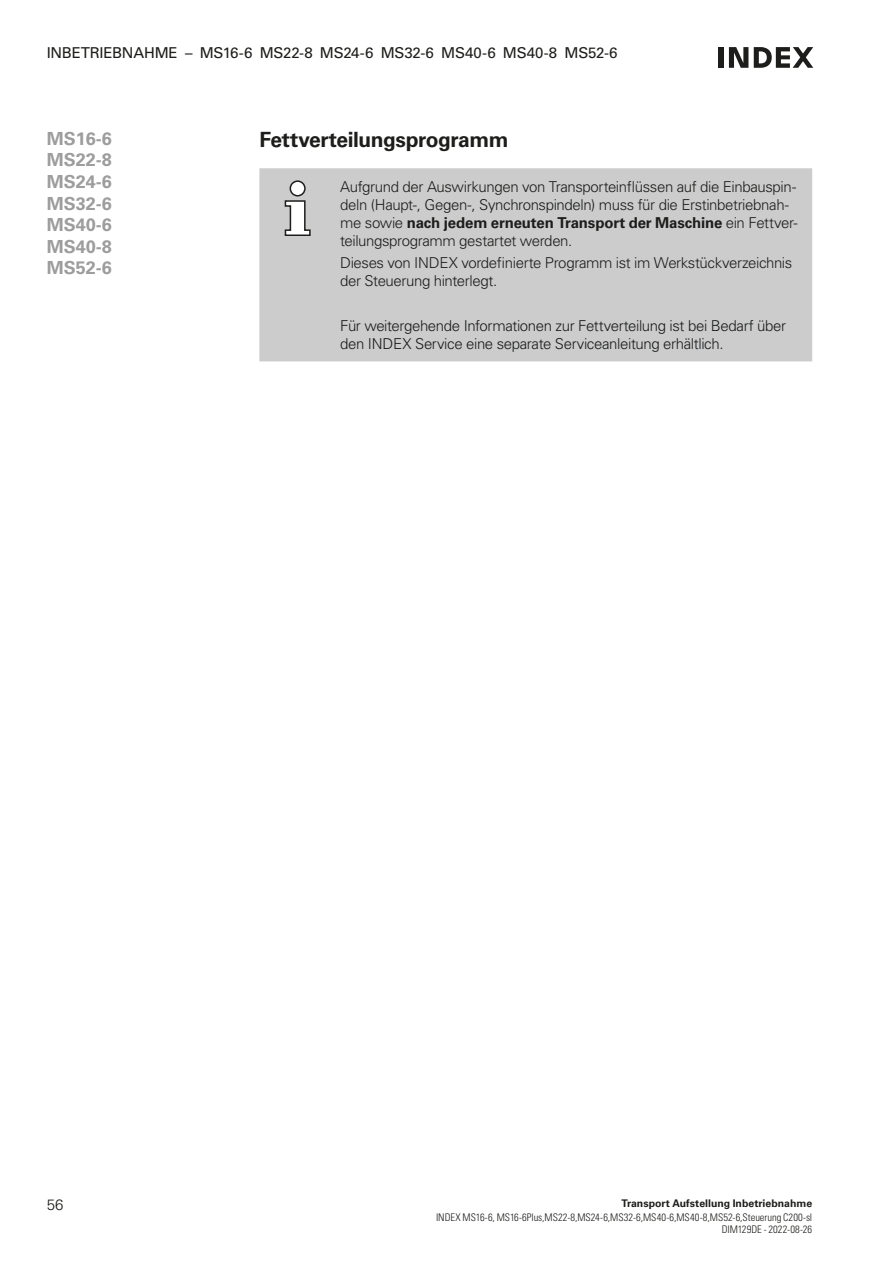
<style>
.page{position:relative;width:893px;height:1263px;background:#fff}
.page>*{position:absolute;margin:0;border:0;box-sizing:border-box;transform-origin:0 0}
.Titel_2{font:700 21px "INDEX Univers";letter-spacing:-.02em;color:#1d1d1b}
.T-Untertitel{font:700 18px/21.6px "INDEX Univers";color:#9d9d9d;text-align:justify}
.Text{font:300 15px/18px "INDEX Univers";letter-spacing:-.025em;color:#1d1d1b}
.Text-2{font:300 15px/18px "INDEX Univers";letter-spacing:-.025em;color:#191c1c}
.t1{font:15px "INDEX Univers";letter-spacing:-.02em;color:#1d1d1b}
.t2{font:300 condensed 10.5px "INDEX Univers";color:#1d1d1b}
.t3{font:700 10.5px "INDEX Univers";color:#1d1d1b}
.s1{color:#191c1c}
.s2{font-weight:700}
</style>
<div class="page">
<svg style="left:728px;top:47px;width:26px;height:21px"></svg>
<div style="left:719px;top:47px;width:5px;height:21px;background:#1d1d1b"></div>
<svg style="left:729px;top:47px;width:19px;height:21px"></svg>
<svg style="left:754px;top:47px;width:59px;height:21px"></svg>
<div style="left:259px;top:168px;width:553px;height:193px;background:#cdcccd"></div>
<svg style="left:285px;top:200px;width:26px;height:36px"></svg>
<div style="left:290px;top:181px;width:15px;height:15px;background:#fff;border-radius:50%"></div>
<div style="left:290px;top:180px;width:16px;height:16px;border:2px solid #1d1d1b;border-radius:50%"></div>
<p class="t1" style="left:47px;top:43px;width:15px">INBETRIEBNA</p>
<p class="t1" style="left:144px;top:43px;width:22px">HME</p>
<p class="t1" style="left:185px;top:43px;width:434px">– MS16-6 MS22-8 MS24-6 MS32-6 MS40-6 MS40-8 MS52-6</p>
<p class="T-Untertitel" style="left:47px;top:128px;width:67px">MS16-6<br>MS22-8<br>MS24-6<br>MS32-6<br>MS40-6<br>MS40-8<br>MS52-6</p>
<p class="Titel_2" style="left:259px;top:127px;width:251px">Fettverteilungsprogramm</p>
<p class="Text" style="left:340px;top:178px;width:459px">Aufgrund der Auswirkungen von Transporteinflüssen auf die Einbauspin&shy;deln (Haupt-, <span class="s1">Gegen-, Synchronspindeln</span>) muss für die Erstinbetriebnah&shy;me sowie <span class="s2">nach jedem erneuten Transport der Maschine</span> ein Fettver&shy;teilungsprogramm gestartet werden.</p>
<p class="Text" style="left:340px;top:254px;width:454px">Dieses von INDEX vordefinierte Programm ist im Werkstückverzeichnis der Steuerung hinterlegt.</p>
<p class="Text-2" style="left:340px;top:316px;width:447px">Für weitergehende Informationen zur Fettverteilung ist bei Bedarf über den INDEX Service eine separate Serviceanleitung erhältlich.</p>
<p class="Text" style="left:47px;top:1196px;width:18px">56</p>
<p class="t3" style="left:621px;top:1197px;width:192px">Transport Aufstellung Inbetriebnahme</p>
<p class="t2" style="left:722px;top:1223px;width:92px">DIM129DE - 2022-08-26</p>
<p class="t2" style="left:436px;top:1210px;width:378px">INDEX MS16-6, MS16-6Plus,MS22-8,MS24-6,MS32-6,MS40-6,MS40-8,MS52-6,Steuerung C200-sl</p>
</div>
